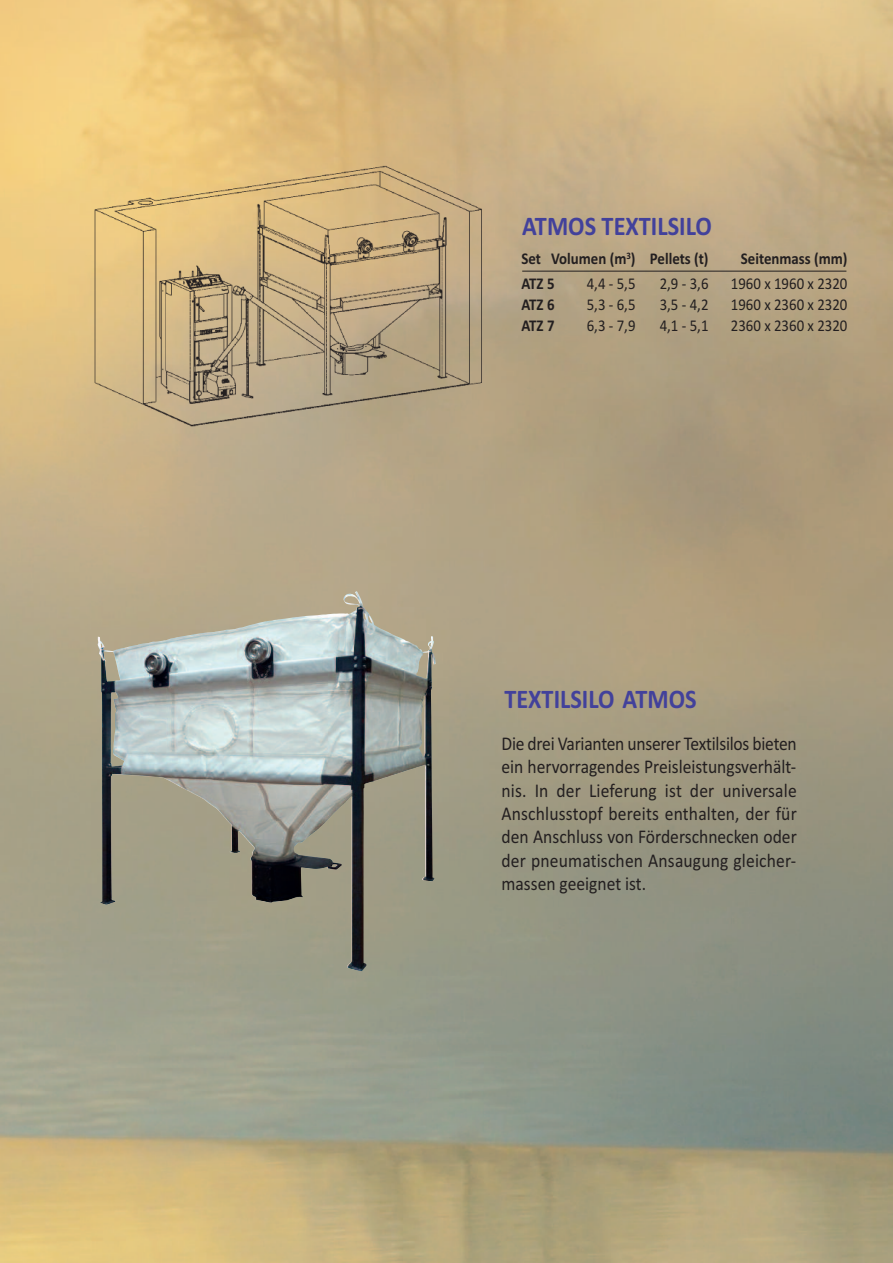
<style>
.page{position:relative;width:893px;height:1263px;background:#fff}
.page>*{position:absolute;margin:0;border:0;box-sizing:border-box;transform-origin:0 0}
.t1{font:700 27px "Calibri";color:#42419b;scale:.9 1}
.t2{font:19.5px/23.4px "Calibri";letter-spacing:.01em;color:#231f20;text-align:justify;scale:.9 1}
.t3{font:16.5px "Calibri";color:#231f20;scale:.9 1}
.t4{font:700 16.5px "Calibri";color:#231f20;scale:.9 1}
</style>
<div class="page">
<img style="left:0;top:0;width:893px;height:1263px">
<img style="left:98px;top:591px;width:338px;height:290px">
<hr style="left:522px;top:271px;width:324px;height:1px;background:#231f20">
<img style="left:84px;top:150px;width:411px;height:289px">
<h1 class="t1" style="left:522px;top:210px;width:212px">ATMOS TExTILSILO</h1>
<p class="t4" style="left:521px;top:249px;width:209px">Set Volumen (m<sup>3</sup>) Pellets (t)</p>
<p class="t4" style="left:741px;top:249px;width:120px">Seitenmass (mm)</p>
<p class="t4" style="left:521px;top:274px;width:38px">ATZ 5</p>
<p class="t3" style="left:587px;top:274px;width:56px">4,4 - 5,5</p>
<p class="t3" style="left:660px;top:274px;width:56px">2,9 - 3,6</p>
<p class="t3" style="left:731px;top:274px;width:131px">1960 x 1960 x 2320</p>
<p class="t4" style="left:521px;top:295px;width:38px">ATZ 6</p>
<p class="t3" style="left:587px;top:295px;width:56px">5,3 - 6,5</p>
<p class="t3" style="left:660px;top:295px;width:56px">3,5 - 4,2</p>
<p class="t3" style="left:731px;top:295px;width:131px">1960 x 2360 x 2320</p>
<p class="t4" style="left:521px;top:316px;width:38px">ATZ 7</p>
<p class="t3" style="left:587px;top:316px;width:56px">6,3 - 7,9</p>
<p class="t3" style="left:660px;top:316px;width:56px">4,1 - 5,1</p>
<p class="t3" style="left:731px;top:316px;width:131px">2360 x 2360 x 2320</p>
<h1 class="t1" style="left:504px;top:683px;width:215px">TExTILSILO ATMOS</h1>
<p class="t2" style="left:501px;top:731px;width:330px">Die drei Varianten unserer Textilsilos bieten ein hervorragendes Preisleistungsverhält&shy;nis. In der Lieferung ist der universale Anschlusstopf bereits enthalten, der für den Anschluss von Förderschnecken oder der pneumatischen Ansaugung gleicher&shy;massen geeignet ist.</p>
</div>
